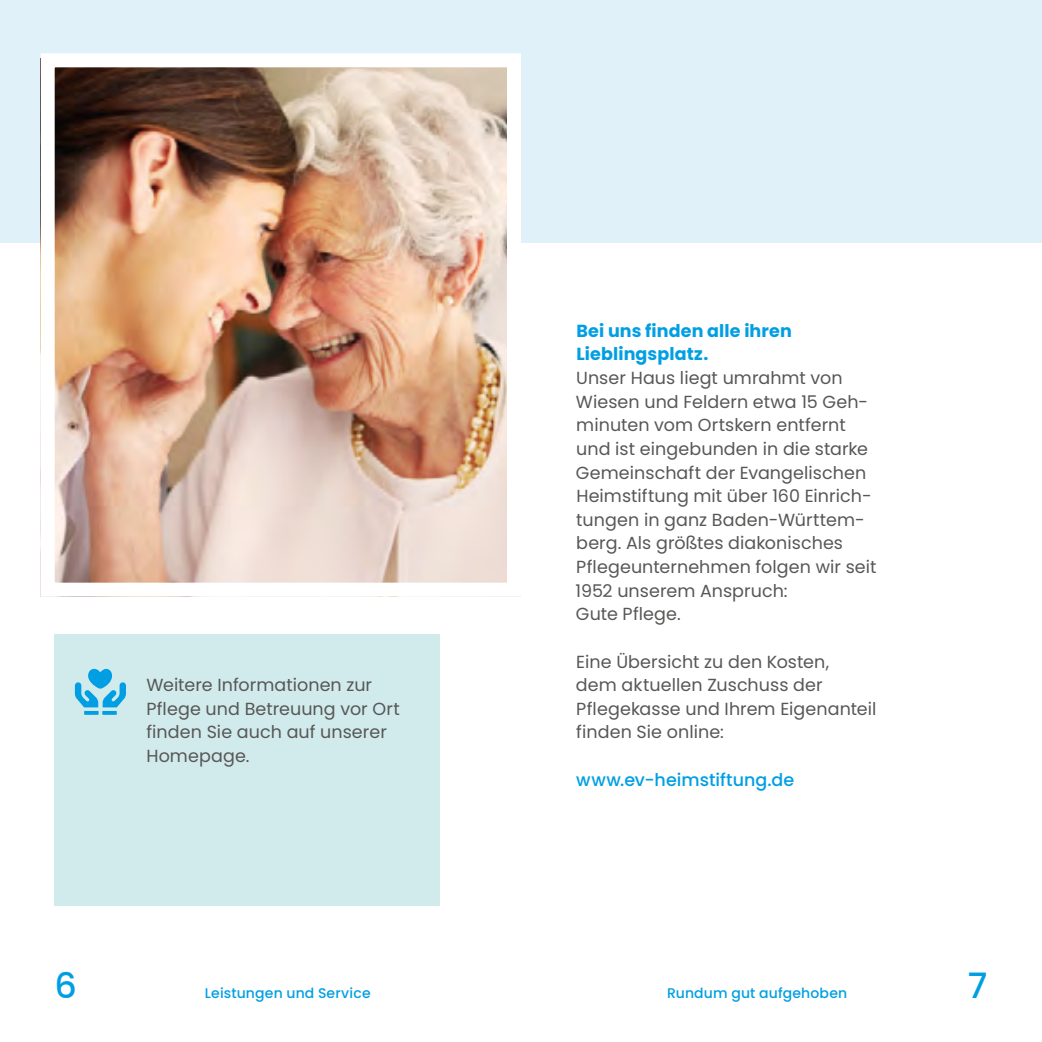
<style>
.page{position:relative;width:1042px;height:1042px;background:#fff}
.page>*{position:absolute;margin:0;border:0;box-sizing:border-box;transform-origin:0 0}
.t1{font:500 35px "Poppins";color:#009fe3}
.t2{font:17.5px/23.6px "Poppins";letter-spacing:.005em;color:#575756}
.t3{font:700 17.5px/23.6px "Poppins";letter-spacing:.005em;color:#009fe3}
.t4{font:500 17.5px "Poppins";letter-spacing:.005em;color:#009fe3}
.t5{font:500 14px "Poppins";letter-spacing:.01em;color:#009fe3}
</style>
<div class="page">
<div style="left:0;top:0;width:1042px;height:242px;background:#e0f1fa"></div>
<img style="left:56px;top:68px;width:450px;height:514px">
<div style="left:41px;top:53px;width:480px;height:544px;border:14px solid #fff"></div>
<div style="left:55px;top:634px;width:385px;height:271px;background:#d1eaeb"></div>
<svg style="left:75px;top:669px;width:51px;height:46px"></svg>
<p class="t2" style="left:146px;top:673px;width:255px">Weitere Informationen zur<br>Pflege und Betreuung vor Ort finden Sie auch auf unserer<br>Homepage.</p>
<p class="t3" style="left:576px;top:319px;width:217px">Bei uns finden alle ihren<br>Lieblingsplatz.</p>
<p class="t2" style="left:575px;top:366px;width:302px">Unser Haus liegt umrahmt von<br>Wiesen und Feldern etwa 15 Geh&shy;minuten vom Ortskern entfernt und ist eingebunden in die starke<br>Gemeinschaft der Evangelischen<br>Heimstiftung mit über 160 Einrich&shy;tungen in ganz Baden-Württem&shy;berg. Als größtes diakonisches<br>Pflegeunternehmen folgen wir seit<br>1952 unserem Anspruch:<br>Gute Pflege.</p>
<p class="t2" style="left:576px;top:650px;width:302px">Eine Übersicht zu den Kosten,<br>dem aktuellen Zuschuss der<br>Pflegekasse und Ihrem Eigenanteil finden Sie online:</p>
<p class="t4" style="left:576px;top:769px;width:220px">www.ev-heimstiftung.de</p>
<h1 class="t1" style="left:55px;top:966px;width:24px">6</h1>
<p class="t5" style="left:205px;top:985px;width:167px">Leistungen und Service</p>
<p class="t5" style="left:667px;top:985px;width:182px">Rundum gut aufgehoben</p>
<h1 class="t1" style="left:968px;top:966px;width:21px">7</h1>
</div>
